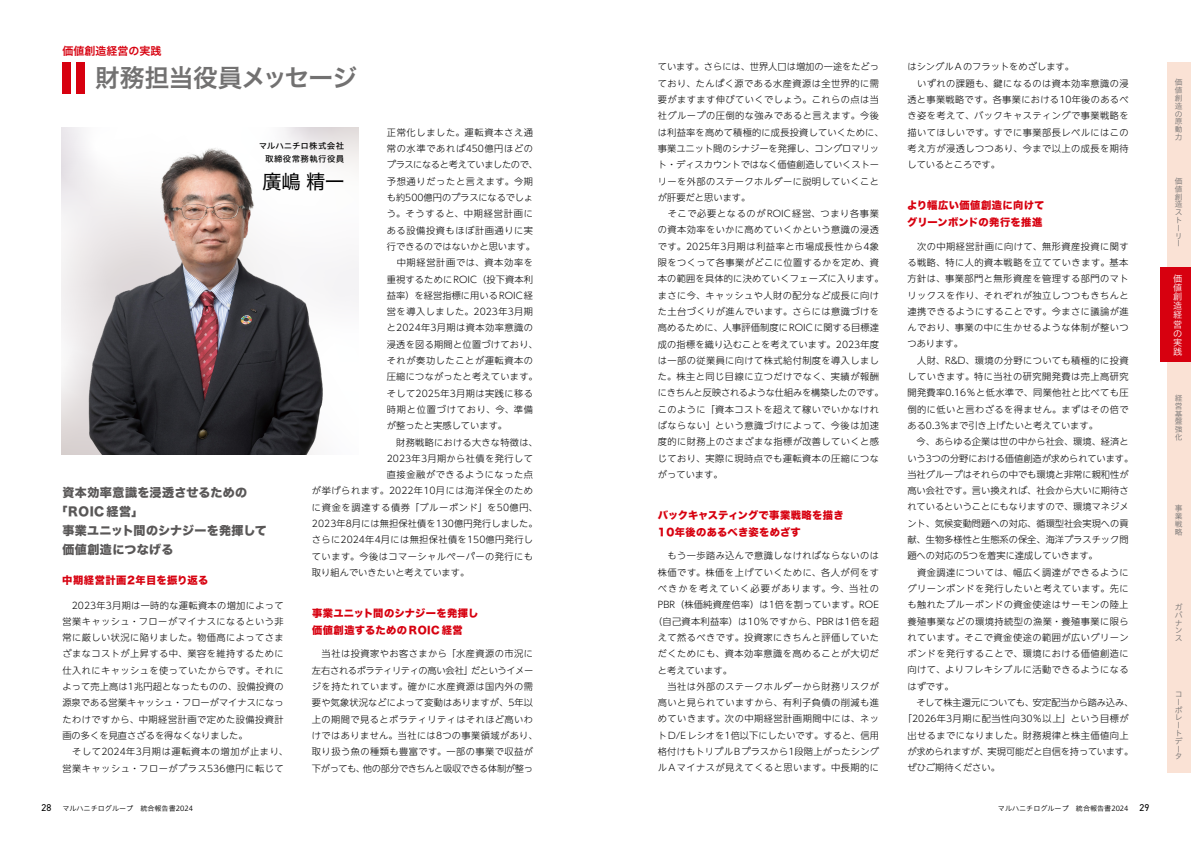
<style>
.page{position:relative;width:1191px;height:842px;background:#fff}
.page>*{position:absolute;margin:0;border:0;box-sizing:border-box;transform-origin:0 0}
.t1{font:24.8px "Hira Kaku Std N W6";letter-spacing:-.025em;color:#727171}
.t2{font:19.8px "Hiragino UD Sans Std W4";color:#000}
.t3{font:12px "Hira Kaku Std N W8";letter-spacing:.025em;color:#595757}
.t4{font:12px "Hira Kaku Std N W8";letter-spacing:.005em;color:#595757}
.t5{font:11px "Hira Kaku Std N W6";color:#d7000f}
.t6{font:10.3px/17px "Hira Kaku Std N W8";letter-spacing:.03em;color:#d7000f}
.t7{font:10.3px "Hira Kaku Std N W8";letter-spacing:.05em;color:#d7000f}
.t8{font:300 9.2px/16.3px "UD Shin Go NT Pr 6 N";letter-spacing:.045em;color:#000}
.t9{font:300 9.2px "UD Shin Go NT Pr 6 N";color:#000}
.t10{font:300 9.2px "UD Shin Go NT Pr 6 N";letter-spacing:.005em;color:#000}
.t11{font:300 9.2px "UD Shin Go NT Pr 6 N";letter-spacing:.07em;color:#000}
.t12{font:300 9.2px "UD Shin Go NT Pr 6 N";letter-spacing:.02em;color:#000}
.t13{font:300 9.2px "UD Shin Go NT Pr 6 N";letter-spacing:.025em;color:#000}
.t14{font:300 9.2px "UD Shin Go NT Pr 6 N";letter-spacing:.065em;color:#000}
.t15{font:300 9.2px "UD Shin Go NT Pr 6 N";letter-spacing:-.015em;color:#000}
.t16{font:300 9.2px "UD Shin Go NT Pr 6 N";letter-spacing:.085em;color:#000}
.t17{font:300 9.2px "UD Shin Go NT Pr 6 N";letter-spacing:.01em;color:#000}
.t18{font:300 9.2px "UD Shin Go NT Pr 6 N";letter-spacing:-.005em;color:#000}
.t19{font:300 9.2px "UD Shin Go NT Pr 6 N";letter-spacing:-.01em;color:#000}
.t20{font:300 9.2px "UD Shin Go NT Pr 6 N";letter-spacing:.115em;color:#000}
.t21{font:300 9.2px "UD Shin Go NT Pr 6 N";letter-spacing:-.04em;color:#000}
.t22{font:300 9.2px "UD Shin Go NT Pr 6 N";letter-spacing:.015em;color:#000}
.t23{font:300 9.2px "UD Shin Go NT Pr 6 N";letter-spacing:.075em;color:#000}
.t24{font:9.2px/9.2px "Hiragino UD Sans Std W3";color:#fff;text-align:justify}
.t25{font:8.5px/12.8px "Hiragino UD Sans Std W5";letter-spacing:.04em;color:#000;text-align:right}
.t26{font:7.8px/7.8px "Hiragino UD Sans Std W3";color:#727171;text-align:justify}
.t27{font:7.1px "Hiragino UD Sans Std W3";color:#000}
.s1{font-family:"DIN2014";font-size:9.9px}
</style>
<div class="page">
<div style="left:76px;top:62px;width:8px;height:32px;background:#d7000f"></div>
<div style="left:62px;top:62px;width:9px;height:32px;background:#d7000f"></div>
<img style="left:61px;top:128px;width:297px;height:326px">
<div style="left:1166px;top:62px;width:25px;height:710px;background:#fae2d5"></div>
<div style="left:1182px;top:268px;width:9px;height:94px;background:#d7000f"></div>
<div style="left:1159px;top:268px;width:23px;height:94px;background:#d7000f"></div>
<p class="t5" style="left:62px;top:43px;width:100px">価値創造経営の実践</p>
<h1 class="t1" style="left:95px;top:59px;width:264px">財務担当役員メッセージ</h1>
<p class="t11" style="left:387px;top:125px;width:148px">正常化しました。運転資本さえ通</p>
<p class="t23" style="left:387px;top:141px;width:148px">常の水準であれば450億円ほどの</p>
<p class="t21" style="left:387px;top:157px;width:152px">プラスになると考えていましたので、</p>
<p class="t11" style="left:387px;top:174px;width:148px">予想通りだったと言えます。今期</p>
<p class="t15" style="left:387px;top:190px;width:148px">も約500億円のプラスになるでしょ</p>
<p class="t16" style="left:387px;top:206px;width:148px">う。そうすると、中期経営計画に</p>
<p class="t14" style="left:387px;top:223px;width:148px">ある設備投資もほぼ計画通りに実</p>
<p class="t10" style="left:387px;top:239px;width:150px">行できるのではないかと思います。</p>
<p class="t11" style="left:387px;top:255px;width:148px">　中期経営計画では、資本効率を</p>
<p class="t22" style="left:387px;top:272px;width:148px">重視するためにROIC（投下資本利</p>
<p class="t10" style="left:387px;top:288px;width:148px">益率）を経営指標に用いるROIC経</p>
<p class="t8" style="left:387px;top:303px;width:148px">営を導入しました。2023年3月期</p>
<p class="t8" style="left:387px;top:319px;width:148px">と2024年3月期は資本効率意識の</p>
<p class="t13" style="left:387px;top:337px;width:152px">浸透を図る期間と位置づけており、</p>
<p class="t14" style="left:387px;top:353px;width:148px">それが奏功したことが運転資本の</p>
<p class="t13" style="left:387px;top:369px;width:152px">圧縮につながったと考えています。</p>
<p class="t8" style="left:387px;top:385px;width:148px">そして2025年3月期は実践に移る</p>
<p class="t16" style="left:387px;top:402px;width:148px">時期と位置づけており、今、準備</p>
<p class="t10" style="left:387px;top:418px;width:122px">が整ったと実感しています。</p>
<p class="t13" style="left:387px;top:435px;width:152px">　財務戦略における大きな特徴は、</p>
<p class="t8" style="left:387px;top:450px;width:148px">2023年3月期から社債を発行して</p>
<p class="t14" style="left:387px;top:467px;width:148px">直接金融ができるようになった点</p>
<p class="t8" style="left:312px;top:482px;width:223px">が挙げられます。2022年10月には海洋保全のため</p>
<p class="t11" style="left:312px;top:500px;width:227px">に資金を調達する債券「ブルーボンド」を50億円、</p>
<p class="t17" style="left:312px;top:516px;width:227px">2023年8月には無担保社債を130億円発行しました。</p>
<p class="t8" style="left:312px;top:531px;width:223px">さらに2024年4月には無担保社債を150億円発行し</p>
<p class="t8" style="left:312px;top:548px;width:223px">ています。今後はコマーシャルペーパーの発行にも</p>
<p class="t10" style="left:312px;top:565px;width:159px">取り組んでいきたいと考えています。</p>
<p class="t25" style="left:259px;top:139px;width:87px">マルハニチロ株式会社取締役常務執行役員</p>
<h2 class="t2" style="left:262px;top:166px;width:84px">廣嶋 精一</h2>
<h3 class="t3" style="left:62px;top:486px;width:186px">資本効率意識を浸透させるための</h3>
<h3 class="t3" style="left:56px;top:505px;width:89px">「ROIC経営」</h3>
<h3 class="t4" style="left:62px;top:524px;width:206px">事業ユニット間のシナジーを発揮して</h3>
<h3 class="t3" style="left:62px;top:543px;width:113px">価値創造につなげる</h3>
<p class="t7" style="left:62px;top:575px;width:147px">中期経営計画2年目を振り返る</p>
<p class="t8" style="left:62px;top:597px;width:227px">　2023年3月期は一時的な運転資本の増加によって営業キャッシュ・フローがマイナスになるという非常に厳しい状況に陥りました。物価高によってさまざまなコストが上昇する中、業容を維持するために仕入れにキャッシュを使っていたからです。それによって売上高は1兆円超となったものの、設備投資の源泉である営業キャッシュ・フローがマイナスになったわけですから、中期経営計画で定めた設備投資計画の多くを見直さざるを得なくなりました。<br>　そして2024年3月期は運転資本の増加が止まり、営業キャッシュ・フローがプラス536億円に転じて</p>
<p class="t6" style="left:312px;top:605px;width:168px">事業ユニット間のシナジーを発揮し価値創造するための ROIC 経営</p>
<p class="t8" style="left:312px;top:645px;width:227px">　当社は投資家やお客さまから「水産資源の市況に左右されるボラティリティの高い会社」だというイメージを持たれています。確かに水産資源は国内外の需要や気象状況などによって変動はありますが、5年以上の期間で見るとボラティリティはそれほど高いわけではありません。当社には8つの事業領域があり、取り扱う魚の種類も豊富です。一部の事業で収益が下がっても、他の部分できちんと吸収できる体制が整っ</p>
<p class="t8" style="left:658px;top:58px;width:227px">ています。さらには、世界人口は増加の一途をたどっており、たんぱく源である水産資源は全世界的に需要がますます伸びていくでしょう。これらの点は当社グループの圧倒的な強みであると言えます。今後は利益率を高めて積極的に成長投資していくために、事業ユニット間のシナジーを発揮し、コングロマリット・ディスカウントではなく価値創造していくストーリーを外部のステークホルダーに説明していくことが肝要だと思います。<br>　そこで必要となるのがROIC経営、つまり各事業の資本効率をいかに高めていくかという意識の浸透です。2025年3月期は利益率と市場成長性から4象限をつくって各事業がどこに位置するかを定め、資本の範囲を具体的に決めていくフェーズに入ります。まさに今、キャッシュや人財の配分など成長に向けた土台づくりが進んでいます。さらには意識づけを高めるために、人事評価制度にROICに関する目標達成の指標を織り込むことを考えています。2023年度は一部の従業員に向けて株式給付制度を導入しました。株主と同じ目線に立つだけでなく、実績が報酬にきちんと反映されるような仕組みを構築したのです。このように「資本コストを超えて稼いでいかなければならない」という意識づけによって、今後は加速度的に財務上のさまざまな指標が改善していくと感じており、実際に現時点でも運転資本の圧縮につながっています。</p>
<p class="t6" style="left:658px;top:507px;width:187px">バックキャスティングで事業戦略を描き<br>10年後のあるべき姿をめざす</p>
<p class="t8" style="left:658px;top:547px;width:223px">　もう一歩踏み込んで意識しなければならないのは</p>
<p class="t8" style="left:658px;top:564px;width:223px">株価です。株価を上げていくために、各人が何をす</p>
<p class="t20" style="left:658px;top:581px;width:223px">べきかを考えていく必要があります。今、当社の</p>
<p class="t12" style="left:658px;top:597px;width:223px">PBR（株価純資産倍率）は1倍を割っています。ROE</p>
<p class="t8" style="left:653px;top:613px;width:227px">（自己資本利益率）は10％ですから、PBRは1倍を超</p>
<p class="t8" style="left:658px;top:629px;width:223px">えて然るべきです。投資家にきちんと評価していた</p>
<p class="t8" style="left:658px;top:645px;width:223px">だくためにも、資本効率意識を高めることが大切だ</p>
<p class="t10" style="left:658px;top:663px;width:76px">と考えています。</p>
<p class="t8" style="left:658px;top:678px;width:223px">　当社は外部のステークホルダーから財務リスクが</p>
<p class="t8" style="left:658px;top:694px;width:223px">高いと見られていますから、有利子負債の削減も進</p>
<p class="t8" style="left:658px;top:710px;width:223px">めていきます。次の中期経営計画期間中には、ネッ</p>
<p class="t10" style="left:658px;top:728px;width:223px">トD/Eレシオを1倍以下にしたいです。すると、信用</p>
<p class="t12" style="left:658px;top:744px;width:223px">格付けもトリプルBプラスから1段階上がったシング</p>
<p class="t8" style="left:658px;top:759px;width:223px">ルAマイナスが見えてくると思います。中長期的に</p>
<p class="t8" style="left:907px;top:58px;width:223px">はシングルAのフラットをめざします。<br>　いずれの課題も、鍵になるのは資本効率意識の浸透と事業戦略です。各事業における10年後のあるべき姿を考えて、バックキャスティングで事業戦略を描いてほしいです。すでに事業部長レベルにはこの考え方が浸透しつつあり、今まで以上の成長を期待しているところです。</p>
<p class="t6" style="left:907px;top:197px;width:139px">より幅広い価値創造に向けてグリーンボンドの発行を推進</p>
<p class="t8" style="left:907px;top:238px;width:223px">　次の中期経営計画に向けて、無形資産投資に関す</p>
<p class="t8" style="left:907px;top:254px;width:223px">る戦略、特に人的資本戦略を立てていきます。基本</p>
<p class="t8" style="left:907px;top:270px;width:223px">方針は、事業部門と無形資産を管理する部門のマト</p>
<p class="t8" style="left:907px;top:287px;width:223px">リックスを作り、それぞれが独立しつつもきちんと</p>
<p class="t8" style="left:907px;top:303px;width:223px">連携できるようにすることです。今まさに議論が進</p>
<p class="t8" style="left:907px;top:319px;width:223px">んでおり、事業の中に生かせるような体制が整いつ</p>
<p class="t8" style="left:907px;top:335px;width:57px">つあります。</p>
<p class="t8" style="left:907px;top:352px;width:223px">　人財、R&amp;D、環境の分野についても積極的に投資</p>
<p class="t8" style="left:907px;top:368px;width:223px">していきます。特に当社の研究開発費は売上高研究</p>
<p class="t8" style="left:907px;top:384px;width:223px">開発費率0.16％と低水準で、同業他社と比べても圧</p>
<p class="t8" style="left:907px;top:401px;width:223px">倒的に低いと言わざるを得ません。まずはその倍で</p>
<p class="t10" style="left:907px;top:418px;width:192px">ある0.3％まで引き上げたいと考えています。</p>
<p class="t9" style="left:907px;top:434px;width:223px">　今、あらゆる企業は世の中から社会、環境、経済と</p>
<p class="t18" style="left:907px;top:451px;width:227px">いう3つの分野における価値創造が求められています。</p>
<p class="t9" style="left:907px;top:467px;width:223px">当社グループはそれらの中でも環境と非常に親和性が</p>
<p class="t9" style="left:907px;top:483px;width:223px">高い会社です。言い換えれば、社会から大いに期待さ</p>
<p class="t9" style="left:907px;top:499px;width:223px">れているということにもなりますので、環境マネジメ</p>
<p class="t9" style="left:907px;top:516px;width:223px">ント、気候変動問題への対応、循環型社会実現への貢</p>
<p class="t9" style="left:907px;top:532px;width:223px">献、生物多様性と生態系の保全、海洋プラスチック問</p>
<p class="t9" style="left:907px;top:548px;width:192px">題への対応の5つを着実に達成していきます。</p>
<p class="t8" style="left:907px;top:564px;width:223px">　資金調達については、幅広く調達ができるように</p>
<p class="t8" style="left:907px;top:580px;width:223px">グリーンボンドを発行したいと考えています。先に</p>
<p class="t8" style="left:907px;top:596px;width:223px">も触れたブルーボンドの資金使途はサーモンの陸上</p>
<p class="t8" style="left:907px;top:613px;width:223px">養殖事業などの環境持続型の漁業・養殖事業に限ら</p>
<p class="t8" style="left:907px;top:629px;width:223px">れています。そこで資金使途の範囲が広いグリーン</p>
<p class="t8" style="left:907px;top:645px;width:223px">ボンドを発行することで、環境における価値創造に</p>
<p class="t8" style="left:907px;top:661px;width:223px">向けて、よりフレキシブルに活動できるようになる</p>
<p class="t8" style="left:907px;top:678px;width:48px">はずです。</p>
<p class="t15" style="left:907px;top:695px;width:227px">　そして株主還元についても、安定配当から踏み込み、</p>
<p class="t8" style="left:902px;top:710px;width:227px">「2026年3月期に配当性向30％以上」という目標が</p>
<p class="t8" style="left:907px;top:727px;width:223px">出せるまでになりました。財務規律と株主価値向上</p>
<p class="t19" style="left:907px;top:744px;width:227px">が求められますが、実現可能だと自信を持っています。</p>
<p class="t10" style="left:907px;top:760px;width:94px">ぜひご期待ください。</p>
<p class="t27" style="left:42px;top:803px;width:153px"><span class="s1">28</span> マルハニチログループ　統合報告書2024</p>
<p class="t27" style="left:998px;top:803px;width:153px">マルハニチログループ　統合報告書2024 <span class="s1">29</span></p>
<p class="t26" style="left:1174px;top:78px;width:9px">価値創造の原動力</p>
<p class="t26" style="left:1174px;top:177px;width:9px;text-align:left">価値創造ストーリー</p>
<p class="t24" style="left:1173px;top:273px;width:10px">価値創造経営の実践</p>
<p class="t26" style="left:1174px;top:394px;width:9px">経営基盤強化</p>
<p class="t26" style="left:1174px;top:504px;width:9px">事業戦略</p>
<p class="t26" style="left:1174px;top:603px;width:9px">ガバナンス</p>
<p class="t26" style="left:1174px;top:690px;width:9px;text-align:left">コーポレートデータ</p>
</div>
